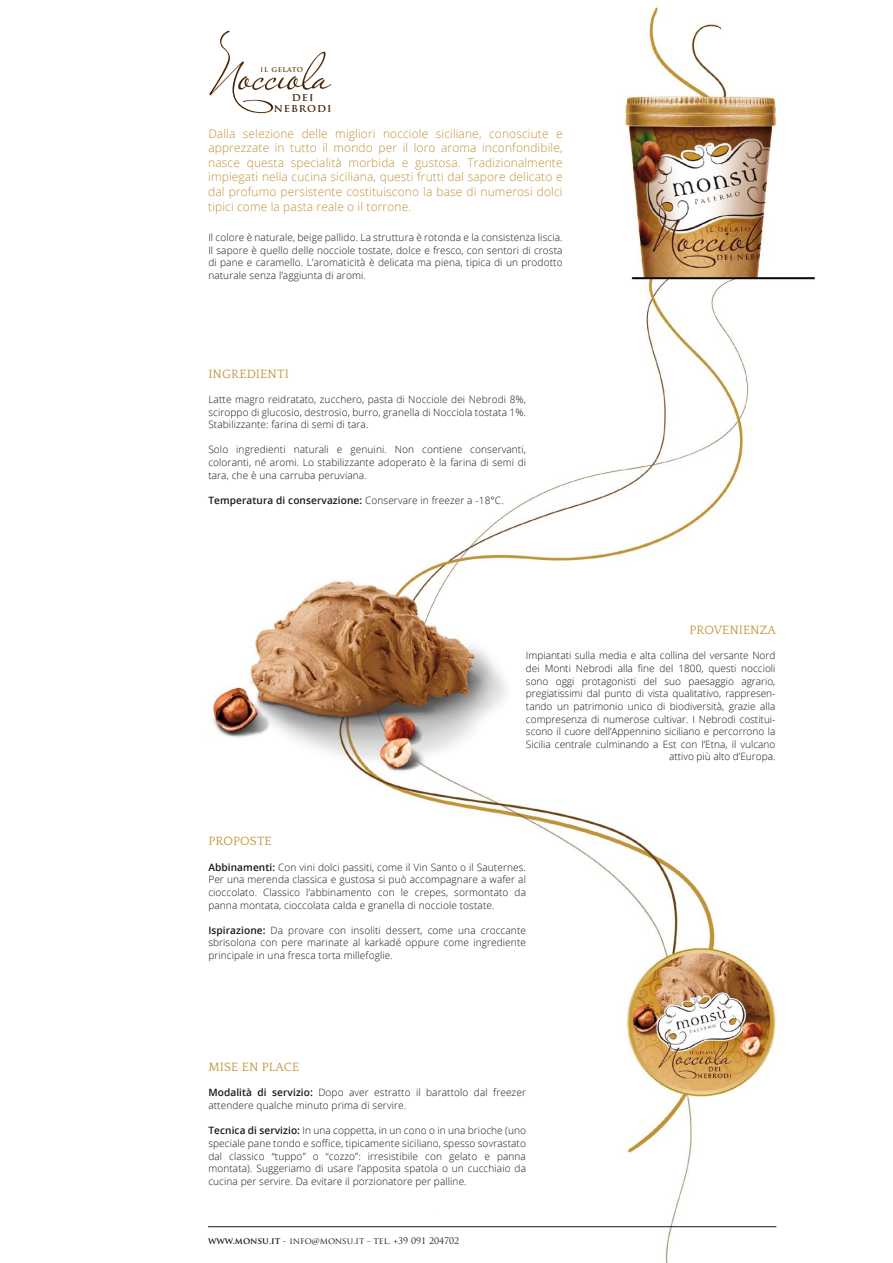
<style>
.page{position:relative;width:893px;height:1263px;background:#fff}
.page>*{position:absolute;margin:0;border:0;box-sizing:border-box;transform-origin:0 0}
.t1{font:55.5px "Miss Le Gatees";letter-spacing:-.01em;color:#49280f}
.t2{font:12.6px "Quattrocento";letter-spacing:.01em;color:#c09337}
.t3{font:300 12px/14.5px "Open Sans";letter-spacing:.01em;color:#c09337;text-align:justify}
.t4{font:700 10.95px/10.9px "Trajan Pro";letter-spacing:.085em;color:#49280f;text-align:center}
.t5{font:300 10.05px/12.6px "Open Sans";color:#1a171c;text-align:justify}
.t6{font:600 10.05px "Open Sans";letter-spacing:.01em;color:#1a171c}
.t7{font:8.85px "Trajan Pro";color:#1a171c}
.t8{font:700 7.5px "Trajan Pro";letter-spacing:.045em;color:#6b4314}
.s1{font-weight:300}
.s2{font-weight:600}
.s3{font-weight:700}
</style>
<div class="page">
<img style="left:208px;top:6px;width:608px;height:1257px">
<hr style="left:208px;top:1226px;width:568px;height:1px;background:#1a171c">
<h1 class="t1" style="left:208px;top:37px;width:124px"><sub>N</sub>occiola</h1>
<p class="t8" style="left:261px;top:65px;width:44px">IL GELATO</p>
<p class="t4" style="left:274px;top:91px;width:59px">DEI<br>NEBRODI</p>
<p class="t3" style="left:208px;top:127px;width:356px">Dalla selezione delle migliori nocciole siciliane, conosciute e apprezzate in tutto il mondo per il loro aroma inconfondibile, nasce questa specialità morbida e gustosa. Tradizionalmente impiegati nella cucina siciliana, questi frutti dal sapore delicato e dal profumo persistente costituiscono la base di numerosi dolci tipici come la pasta reale o il torrone.</p>
<p class="t5" style="left:208px;top:231px;width:356px">Il colore è naturale, beige pallido. La struttura è rotonda e la consistenza liscia.<br>Il sapore è quello delle nocciole tostate, dolce e fresco, con sentori di crosta di pane e caramello. L’aromaticità è delicata ma piena, tipica di un prodotto naturale senza l’aggiunta di aromi.</p>
<p class="t2" style="left:208px;top:367px;width:82px">INGREDIENTI</p>
<p class="t5" style="left:208px;top:393px;width:319px">Latte magro reidratato, zucchero, pasta di Nocciole dei Nebrodi 8%, sciroppo di glucosio, destrosio, burro, granella di Nocciola tostata 1%.<br>Stabilizzante: farina di semi di tara.</p>
<p class="t5" style="left:208px;top:444px;width:319px">Solo ingredienti naturali e genuini. Non contiene conservanti, coloranti, né aromi. Lo stabilizzante adoperato è la farina di semi di tara, che è una carruba peruviana.</p>
<p class="t6" style="left:208px;top:495px;width:297px">Temperatura di conservazione: <span class="s1">Conservare in freezer a -18°C.</span></p>
<p class="t2" style="left:689px;top:623px;width:88px">PROVENIENZA</p>
<p class="t5" style="left:526px;top:650px;width:251px;text-align:right">Impiantati sulla media e alta collina del versante Nord dei Monti Nebrodi alla fine del 1800, questi noccioli sono oggi protagonisti del suo paesaggio agrario, pregiatissimi dal punto di vista qualitativo, rappresen&shy;tando un patrimonio unico di biodiversità, grazie alla compresenza di numerose cultivar. I Nebrodi costitui&shy;scono il cuore dell’Appennino siciliano e percorrono la Sicilia centrale culminando a Est con l’Etna, il vulcano attivo più alto d’Europa.</p>
<p class="t2" style="left:208px;top:835px;width:65px">PROPOSTE</p>
<p class="t5" style="left:208px;top:861px;width:319px"><span class="s2">Abbinamenti:</span> Con vini dolci passiti, come il Vin Santo o il Sauternes.<br>Per una merenda classica e gustosa si può accompagnare a wafer al cioccolato. Classico l’abbinamento con le crepes, sormontato da panna montata, cioccolata calda e granella di nocciole tostate.</p>
<p class="t5" style="left:208px;top:924px;width:319px"><span class="s2">Ispirazione:</span> Da provare con insoliti dessert, come una croccante sbrisolona con pere marinate al karkadé oppure come ingrediente principale in una fresca torta millefoglie.</p>
<p class="t2" style="left:208px;top:1060px;width:93px">MISE EN PLACE</p>
<p class="t5" style="left:208px;top:1087px;width:319px"><span class="s2">Modalità di servizio:</span> Dopo aver estratto il barattolo dal freezer attendere qualche minuto prima di servire.</p>
<p class="t5" style="left:208px;top:1124px;width:319px"><span class="s2">Tecnica di servizio:</span> In una coppetta, in un cono o in una brioche (uno speciale pane tondo e soffice, tipicamente siciliano, spesso sovrastato dal classico “tuppo” o “cozzo”: irresistibile con gelato e panna montata). Suggeriamo di usare l’apposita spatola o un cucchiaio da cucina per servire. Da evitare il porzionatore per palline.</p>
<p class="t7" style="left:208px;top:1235px;width:253px"><span class="s3">WWW.MONSU.IT</span> - INFO@MONSU.IT - TEL. +39 091 204702</p>
</div>
